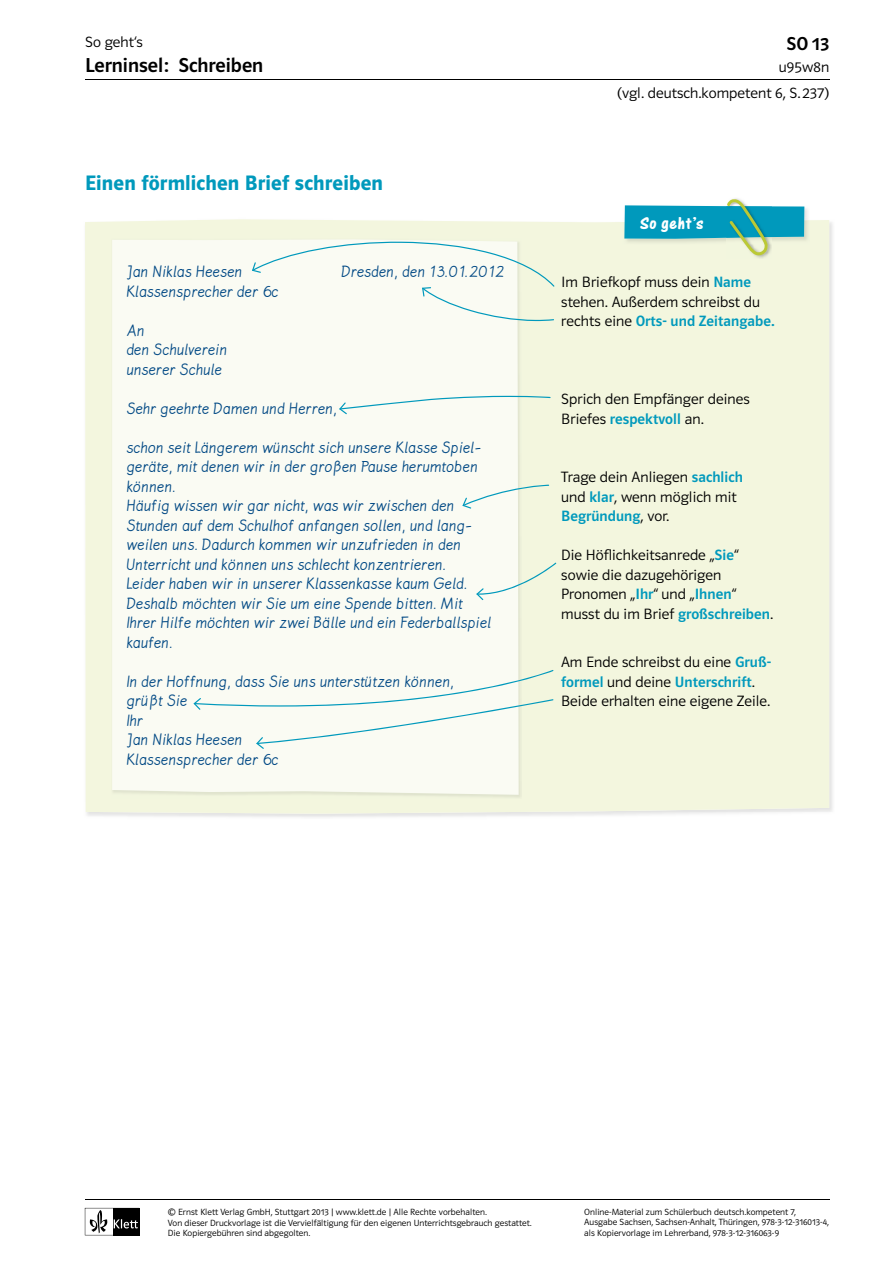
<style>
.page{position:relative;width:893px;height:1263px;background:#fff}
.page>*{position:absolute;margin:0;border:0;box-sizing:border-box;transform-origin:0 0}
.t1{font:21px "Polo ST11 K Hfett";letter-spacing:.01em;color:#0099bc}
.t2{font:20.25px "Polo ST11 K Krftg";color:#000}
.t3{font:18.75px "Polo ST11 K Krftg";color:#000}
.t4{font:18px "One Stroke Script Bold Plain";letter-spacing:.04em;color:#fff}
.t5{font:17.25px/19.5px "Lemme Script";letter-spacing:.02em;color:#004884}
.t6{font:15px/19.5px "Polo ST11 K Leicht";letter-spacing:.005em;color:#000}
.t7{font:15px "Polo ST11 K Krftg";letter-spacing:.005em;color:#0099bc}
.t8{font:9px/10.5px "Polo ST11 K Leicht";letter-spacing:.005em;color:#000}
.s1{font-family:"Polo ST11 K Krftg";color:#0099bc}
.s2{font-family:"Polo ST11 K Leicht";color:#000}
</style>
<div class="page">
<svg style="left:85px;top:1208px;width:54px;height:27px"></svg>
<hr style="left:85px;top:79px;width:744px;height:1px;background:#000">
<hr style="left:85px;top:1199px;width:744px;height:1px;background:#000">
<div style="left:85px;top:219px;width:744px;height:595px;background:#f3f6de"></div>
<div style="left:112px;top:239px;width:407px;height:556px;background:#fafbf3"></div>
<img style="left:726px;top:198px;width:46px;height:61px">
<svg style="left:623px;top:199px;width:187px;height:57px"></svg>
<svg style="left:252px;top:241px;width:302px;height:80px"></svg>
<svg style="left:339px;top:396px;width:212px;height:18px"></svg>
<svg style="left:463px;top:485px;width:86px;height:24px"></svg>
<svg style="left:476px;top:563px;width:80px;height:37px"></svg>
<svg style="left:194px;top:670px;width:359px;height:79px"></svg>
<p class="t6" style="left:85px;top:32px;width:59px">So geht‘s</p>
<p class="t2" style="left:85px;top:54px;width:180px">Lerninsel: Schreiben</p>
<p class="t1" style="left:85px;top:171px;width:300px">Einen förmlichen Brief schreiben</p>
<p class="t5" style="left:127px;top:263px;width:117px">Jan Niklas Heesen</p>
<p class="t5" style="left:342px;top:263px;width:164px">Dresden, den 13.01.2012</p>
<p class="t5" style="left:127px;top:283px;width:153px">Klassensprecher der 6c</p>
<p class="t5" style="left:127px;top:322px;width:102px">An<br>den Schulverein unserer Schule</p>
<p class="t5" style="left:127px;top:400px;width:212px">Sehr geehrte Damen und Herren,</p>
<p class="t5" style="left:127px;top:439px;width:366px">schon seit Längerem wünscht sich unsere Klasse Spiel&shy;geräte, mit denen wir in der großen Pause herumtoben können.<br>Häufig wissen wir gar nicht, was wir zwischen den Stunden auf dem Schulhof anfangen sollen, und lang&shy;weilen uns. Dadurch kommen wir unzufrieden in den Unterricht und können uns schlecht konzentrieren.<br>Leider haben wir in unserer Klassenkasse kaum Geld.<br>Deshalb möchten wir Sie um eine Spende bitten. Mit Ihrer Hilfe möchten wir zwei Bälle und ein Federballspiel kaufen.</p>
<p class="t5" style="left:127px;top:672px;width:329px">In der Hoffnung, dass Sie uns unterstützen können, grüßt Sie<br>Ihr<br>Jan Niklas Heesen<br>Klassensprecher der 6c</p>
<p class="t3" style="left:786px;top:33px;width:44px">SO 13</p>
<p class="t6" style="left:779px;top:58px;width:52px">u95w8n</p>
<p class="t6" style="left:617px;top:83px;width:214px">(vgl. deutsch.kompetent 6, S. 237)</p>
<p class="t4" style="left:640px;top:213px;width:65px">So geht’s</p>
<p class="t6" style="left:561px;top:272px;width:200px">Im Briefkopf muss dein <span class="s1">Name </span>stehen. Außerdem schreibst du</p>
<p class="t7" style="left:561px;top:313px;width:215px"><span class="s2">rechts eine</span> Orts- und Zeitangabe.</p>
<p class="t6" style="left:561px;top:389px;width:190px">Sprich den Empfänger deines</p>
<p class="t7" style="left:561px;top:410px;width:144px"><span class="s2">Briefes</span> respektvoll <span class="s2">an.</span></p>
<p class="t6" style="left:561px;top:467px;width:183px">Trage dein Anliegen <span class="s1">sachlich </span>und <span class="s1">klar</span>, wenn möglich mit</p>
<p class="t7" style="left:561px;top:508px;width:109px">Begründung<span class="s2">, vor.</span></p>
<p class="t6" style="left:561px;top:545px;width:213px">Die Höflichkeitsanrede „<span class="s1">Sie</span>“ sowie die dazugehörigen<br>Pronomen „<span class="s1">Ihr</span>“ und „<span class="s1">Ihnen</span>“ musst du im Brief <span class="s1">großschreiben</span>.</p>
<p class="t6" style="left:561px;top:653px;width:211px">Am Ende schreibst du eine <span class="s1">Gruß-</span></p>
<p class="t7" style="left:561px;top:674px;width:195px">formel <span class="s2">und deine</span> Unterschrift<span class="s2">.</span></p>
<p class="t6" style="left:561px;top:692px;width:211px">Beide erhalten eine eigene Zeile.</p>
<p class="t8" style="left:168px;top:1207px;width:365px">© Ernst Klett Verlag GmbH, Stuttgart 2013 | www.klett.de | Alle Rechte vorbehalten.<br>Von dieser Druckvorlage ist die Vervielfältigung für den eigenen Unterrichtsgebrauch gestattet.<br>Die Kopiergebühren sind abgegolten.</p>
<p class="t8" style="left:584px;top:1206px;width:246px">Online-Material zum Schülerbuch deutsch.kompetent 7,<br>Ausgabe Sachsen, Sachsen-Anhalt, Thüringen, 978-3-12-316013-4, als Kopiervorlage im Lehrerband, 978-3-12-316063-9</p>
</div>
